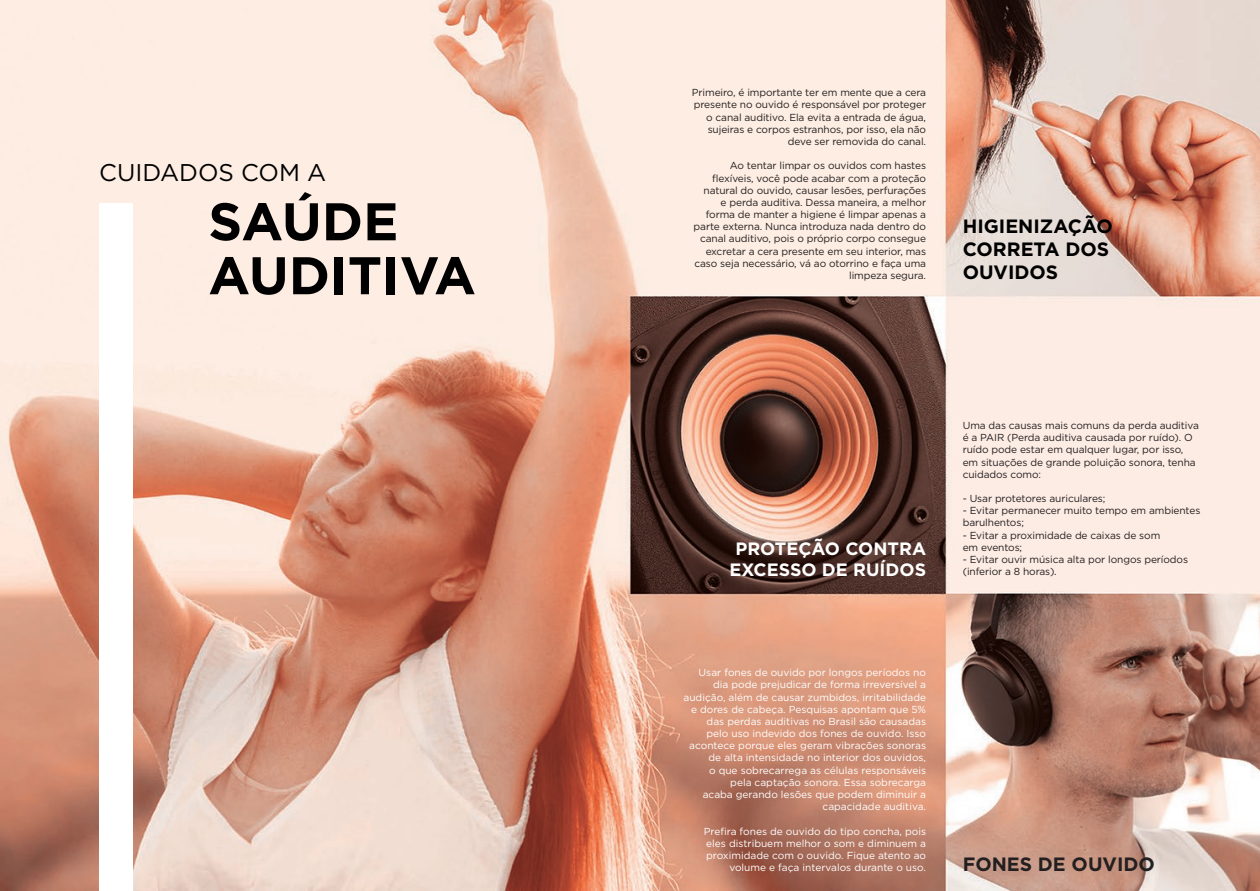
<style>
.page{position:relative;width:1260px;height:891px;background:#fff}
.page>*{position:absolute;margin:0;border:0;box-sizing:border-box;transform-origin:0 0}
.t1{font:700 52.85px/53.9px "Gotham";color:#000}
.t2{font:24.15px "Gotham";color:#000}
.t3{font:700 19.25px/23.1px "Gotham";color:#000}
.t4{font:700 19.25px "Gotham";color:#231f20}
.t5{font:700 17.85px/21.3px "Gotham";color:#fff;text-align:center}
.t6{font:10.15px/12.2px "Gotham";letter-spacing:-.01em;color:#231f20}
.t7{font:10.15px/12.2px "Gotham";color:#fff;text-align:right}
</style>
<div class="page">
<img style="left:0;top:0;width:1260px;height:890px">
<div style="left:99px;top:203px;width:34px;height:687px;background:#fff"></div>
<h2 class="t2" style="left:99px;top:157px;width:229px">CUIDADOS COM A</h2>
<h1 class="t1" style="left:208px;top:194px;width:269px">SAÚDE<br>AUDITIVA</h1>
<p class="t6" style="left:692px;top:86px;width:236px;text-align:right">Primeiro, é importante ter em mente que a cera presente no ouvido é responsável por proteger o canal auditivo. Ela evita a entrada de água, sujeiras e corpos estranhos, por isso, ela não deve ser removida do canal.</p>
<p class="t6" style="left:694px;top:159px;width:234px;text-align:right">Ao tentar limpar os ouvidos com hastes flexíveis, você pode acabar com a proteção natural do ouvido, causar lesões, perfurações<br>e perda auditiva. Dessa maneira, a melhor forma de manter a higiene é limpar apenas a parte externa. Nunca introduza nada dentro do canal auditivo, pois o próprio corpo consegue excretar a cera presente em seu interior, mas caso seja necessário, vá ao otorrino e faça uma limpeza segura.</p>
<h3 class="t3" style="left:963px;top:214px;width:152px">HIGIENIZAÇÃO<br>CORRETA DOS<br>OUVIDOS</h3>
<h3 class="t5" style="left:730px;top:537px;width:198px">PROTEÇÃO CONTRA<br>EXCESSO DE RUÍDOS</h3>
<p class="t7" style="left:683px;top:666px;width:244px">Usar fones de ouvido por longos períodos no dia pode prejudicar de forma irreversível a audição, além de causar zumbidos, irritabilidade e dores de cabeça. Pesquisas apontam que 5% das perdas auditivas no Brasil são causadas pelo uso indevido dos fones de ouvido. Isso acontece porque eles geram vibrações sonoras de alta intensidade no interior dos ouvidos,<br>o que sobrecarrega as células responsáveis<br>pela captação sonora. Essa sobrecarga<br>acaba gerando lesões que podem diminuir a capacidade auditiva.</p>
<p class="t7" style="left:704px;top:824px;width:224px">Prefira fones de ouvido do tipo concha, pois eles distribuem melhor o som e diminuem a proximidade com o ouvido. Fique atento ao volume e faça intervalos durante o uso.</p>
<p class="t6" style="left:963px;top:419px;width:238px">Uma das causas mais comuns da perda auditiva é a PAIR (Perda auditiva causada por ruído). O ruído pode estar em qualquer lugar, por isso, em situações de grande poluição sonora, tenha cuidados como:</p>
<p class="t6" style="left:963px;top:492px;width:144px">- Usar protetores auriculares;</p>
<p class="t6" style="left:963px;top:504px;width:239px">- Evitar permanecer muito tempo em ambientes barulhentos;</p>
<p class="t6" style="left:963px;top:528px;width:199px">- Evitar a proximidade de caixas de som em eventos;</p>
<p class="t6" style="left:963px;top:553px;width:227px">- Evitar ouvir música alta por longos períodos (inferior a 8 horas).</p>
<h3 class="t4" style="left:963px;top:851px;width:194px">FONES DE OUVIDO</h3>
</div>
